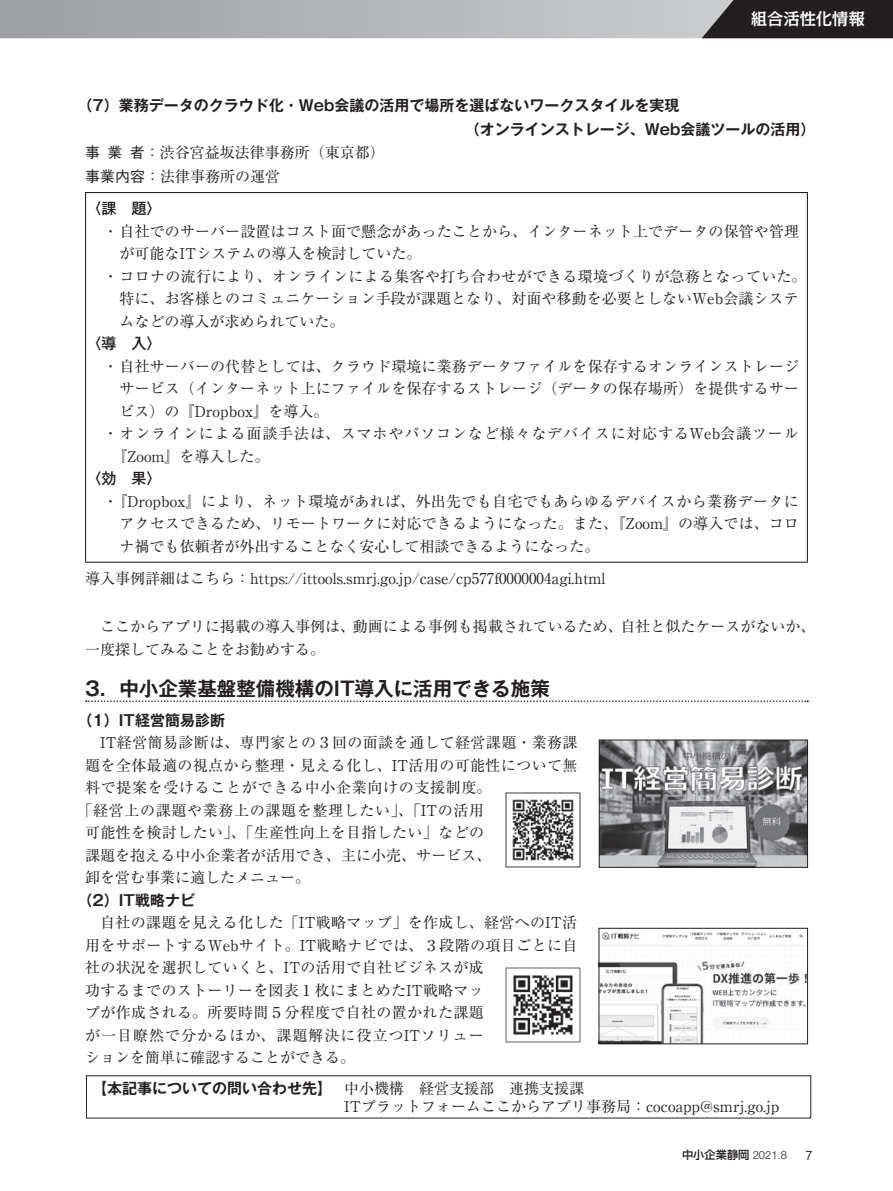
<style>
.page{position:relative;width:893px;height:1191px;background:#fff}
.page>*{position:absolute;margin:0;border:0;box-sizing:border-box;transform-origin:0 0}
.t1{font:700 19.5px "Gothic MB101 Pro De";color:#231f20}
.t2{font:500 16.5px "Kakumin Pro";letter-spacing:-.015em;color:#fff}
.t3{font:15px/22.5px "Ryumin Pro";letter-spacing:.005em;color:#231f20;text-align:justify}
.t4{font:15px/22.5px "Ryumin Pro";letter-spacing:.025em;color:#231f20}
.t5{font:700 15px/23.5px "Gothic MB101 Pro De";color:#231f20}
.t6{font:15px "Ryumin Pro";letter-spacing:.045em;color:#231f20}
.t7{font:15px "Ryumin Pro";letter-spacing:.06em;color:#231f20}
.t8{font:500 15px "Gothic MB101 Pro";color:#231f20}
.t9{font:500 15px "Gothic BBB Pro";color:#231f20}
.t10{font:500 12.45px "Gothic BBB Pro";color:#231f20;scale:.88 1}
.t11{font:500 11.25px "Shin Go Pro";color:#231f20}
.s1{font-family:"Gothic BBB Pro";font-weight:500}
.s2{font-family:"Helvetica Neue LT";font-weight:300}
</style>
<div class="page">
<svg style="left:86px;top:700px;width:722px;height:2px"></svg>
<hr style="left:85px;top:192px;width:723px;height:1px;background:#231f20">
<hr style="left:85px;top:193px;width:1px;height:368px;background:#231f20">
<hr style="left:807px;top:193px;width:1px;height:368px;background:#231f20">
<hr style="left:85px;top:561px;width:723px;height:2px;background:#231f20">
<img style="left:601px;top:741px;width:205px;height:124px">
<div style="left:599px;top:739px;width:209px;height:128px;border:1px solid #231f20"></div>
<img style="left:601px;top:932px;width:205px;height:110px">
<div style="left:599px;top:928px;width:209px;height:116px;border:1px solid #231f20"></div>
<img style="left:505px;top:792px;width:75px;height:75px">
<img style="left:505px;top:967px;width:75px;height:75px">
<svg style="left:0;top:0;width:893px;height:38px;background:#97979a"></svg>
<p class="t2" style="left:751px;top:6px;width:116px">組合活性化情報</p>
<p class="t5" style="left:465px;top:92px;width:352px;text-indent:-387px">（7）業務データのクラウド化・Web会議の活用で場所を選ばないワークスタイルを実現<br>（オンラインストレージ、Web会議ツールの活用(</p>
<p class="t3" style="left:130px;top:140px;width:257px"><span class="s1">者</span>：渋谷宮益坂法律事務所（東京都(</p>
<p class="t9" style="left:107px;top:140px;width:16px">業</p>
<p class="t9" style="left:85px;top:140px;width:16px">事</p>
<p class="t3" style="left:85px;top:164px;width:196px"><span class="s1">事業内容</span>：法律事務所の運営</p>
<p class="t8" style="left:87px;top:196px;width:76px">〈課　題〈</p>
<p class="t3" style="left:103px;top:219px;width:697px">・自社でのサーバー設置はコスト面で懸念があったことから、インターネット上でデータの保管や管理</p>
<p class="t3" style="left:120px;top:241px;width:303px">が可能なITシステムの導入を検討していた。</p>
<p class="t3" style="left:103px;top:264px;width:705px">・コロナの流行により、オンラインによる集客や打ち合わせができる環境づくりが急務となっていた。</p>
<p class="t3" style="left:120px;top:286px;width:681px">特に、お客様とのコミュニケーション手段が課題となり、対面や移動を必要としないWeb会議システ</p>
<p class="t3" style="left:120px;top:309px;width:227px">ムなどの導入が求められていた。</p>
<p class="t8" style="left:87px;top:331px;width:76px">〈導　入〈</p>
<p class="t3" style="left:103px;top:354px;width:697px">・自社サーバーの代替としては、クラウド環境に業務データファイルを保存するオンラインストレージ</p>
<p class="t3" style="left:120px;top:376px;width:681px">サービス（インターネット上にファイルを保存するストレージ（データの保存場所）を提供するサー</p>
<p class="t3" style="left:120px;top:399px;width:210px">ビス）の『Dropbox』を導入。</p>
<p class="t7" style="left:103px;top:422px;width:697px">・オンラインによる面談手法は、スマホやパソコンなど様々なデバイスに対応するWeb会議ツール</p>
<p class="t3" style="left:112px;top:444px;width:159px">『Zoom』を導入した。</p>
<p class="t8" style="left:87px;top:466px;width:76px">〈効　果〈</p>
<p class="t3" style="left:120px;top:489px;width:681px;text-indent:-16px">・ 『Dropbox』により、ネット環境があれば、外出先でも自宅でもあらゆるデバイスから業務データにアクセスできるため、リモートワークに対応できるようになった。また、『Zoom』の導入では、コロナ禍でも依頼者が外出することなく安心して相談できるようになった。</p>
<p class="t3" style="left:85px;top:566px;width:522px">導入事例詳細はこちら：https://ittools.smrj.go j p. /case/cp577f0000004agi.html</p>
<p class="t3" style="left:620px;top:613px;width:196px">自社と似たケースがないか、</p>
<p class="t3" style="left:85px;top:613px;width:272px;line-height:23.5px;text-indent:15px">ここからアプリに掲載の導入事例は、一度探してみることをお勧めする。</p>
<h1 class="t1" style="left:85px;top:672px;width:466px">3．中小企業基盤整備機構のIT導入に活用できる施策</h1>
<p class="t5" style="left:78px;top:706px;width:149px">（1）IT経営簡易診断</p>
<p class="t4" style="left:100px;top:730px;width:479px">IT経営簡易診断は、専門家との３回の面談を通して経営課題・業務課</p>
<p class="t4" style="left:85px;top:753px;width:494px">題を全体最適の視点から整理・見える化し、IT活用の可能性について無</p>
<p class="t6" style="left:85px;top:776px;width:408px">料で提案を受けることができる中小企業向けの支援制度。</p>
<p class="t6" style="left:78px;top:798px;width:408px">「経営上の課題や業務上の課題を整理したい」、「ITの活用</p>
<p class="t4" style="left:85px;top:820px;width:400px">可能性を検討したい」、「生産性向上を目指したい」などの</p>
<p class="t3" style="left:85px;top:843px;width:408px">課題を抱える中小企業者が活用でき、主に小売、サービス、</p>
<p class="t3" style="left:85px;top:865px;width:226px">卸を営む事業に適したメニュー。</p>
<p class="t5" style="left:78px;top:886px;width:119px">（2）IT戦略ナビ</p>
<p class="t4" style="left:85px;top:910px;width:494px;text-indent:15px">自社の課題を見える化した「IT戦略マップ」を作成し、経営へのIT活用をサポートするWebサイト。IT戦略ナビでは、３段階の項目ごとに自社の状況を選択していくと、ITの活用で自社ビジネスが成<br>功するまでのストーリーを図表１枚にまとめたIT戦略マッ<br>プが作成される。所要時間５分程度で自社の置かれた課題<br>が一目瞭然で分かるほか、課題解決に役立つITソリュー<br>ションを簡単に確認することができる。</p>
<p class="t3" style="left:344px;top:1075px;width:241px">中小機構　経営支援部　連携支援課</p>
<p class="t3" style="left:353px;top:613px;width:271px">動画による事例も掲載されているため、</p>
<p class="t5" style="left:92px;top:1074px;width:241px">【本記事についての問い合わせ先】</p>
<p class="t3" style="left:344px;top:1093px;width:437px">ITプラットフォームここからアプリ事務局：cocoapp@smrj.go j p.</p>
<p class="t11" style="left:682px;top:1145px;width:107px">中小企業静岡 <span class="s2">2021.8</span></p>
<p class="t10" style="left:805px;top:1145px;width:9px">7</p>
</div>
